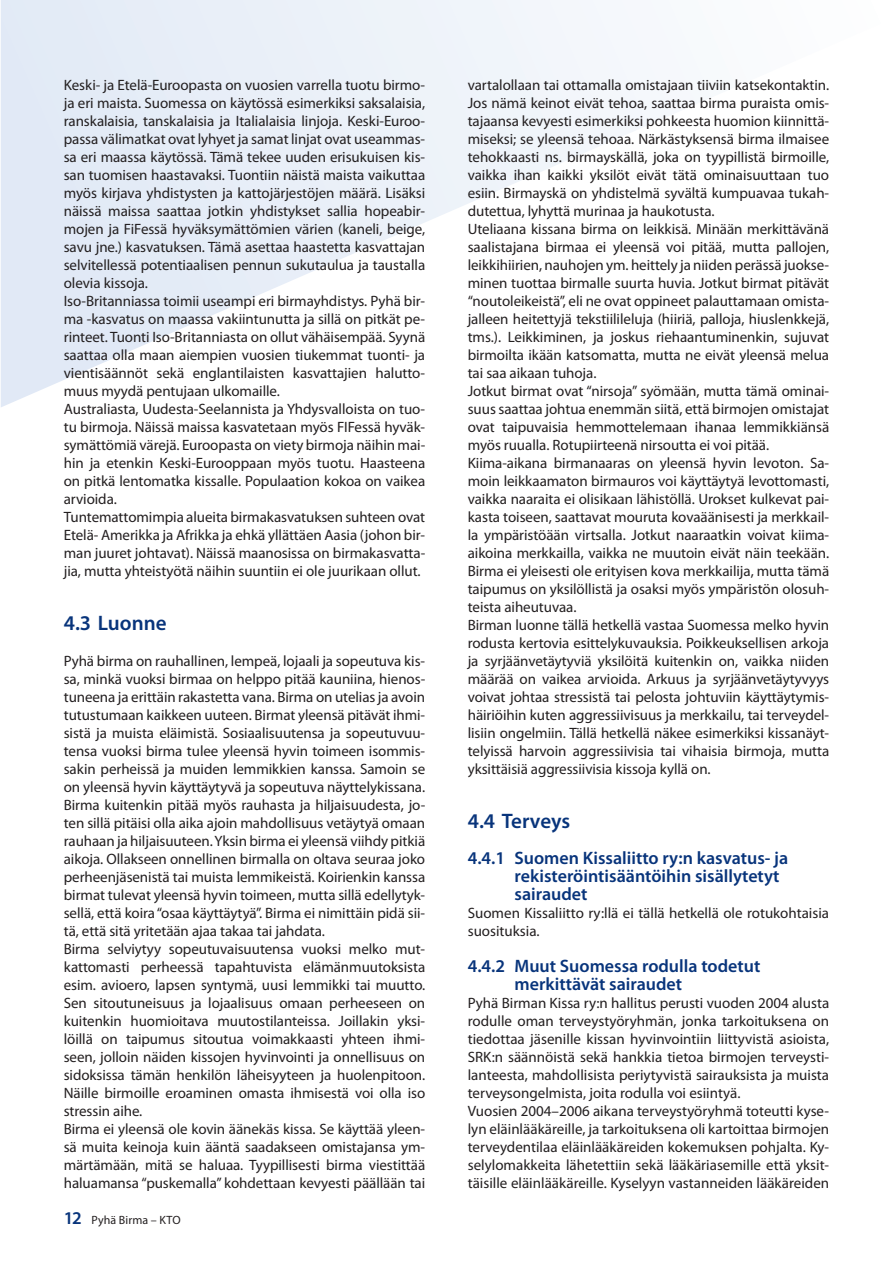
<style>
.page{position:relative;width:893px;height:1263px;background:#fff}
.page>*{position:absolute;margin:0;border:0;box-sizing:border-box;transform-origin:0 0}
.t1{font:600 21px "Myriad Pro";color:#08347b}
.t2{font:600 18px/18px "Myriad Pro";color:#08347b}
.t3{font:15px/18px "Myriad Pro";letter-spacing:-.005em;color:#231f20}
.t4{font:12px "Myriad Pro";letter-spacing:.01em;color:#231f20}
.s1{font-weight:600;font-size:18px;color:#08347b}
</style>
<div class="page">
<svg style="left:1px;top:0;width:647px;height:407px"></svg>
<p class="t3" style="left:64px;top:76px;width:363px">Keski- ja Etelä-Euroopasta on vuosien varrella tuotu birmo&shy;ja eri maista. Suomessa on käytössä esimerkiksi saksalaisia, ranskalaisia, tanskalaisia ja Italialaisia linjoja. Keski-Euroo&shy;passa välimatkat ovat lyhyet ja samat linjat ovat useammas&shy;sa eri maassa käytössä. Tämä tekee uuden erisukuisen kis&shy;san tuomisen haastavaksi. Tuontiin näistä maista vaikuttaa myös kirjava yhdistysten ja kattojärjestöjen määrä. Lisäksi näissä maissa saattaa jotkin yhdistykset sallia hopeabir&shy;mojen ja FiFessä hyväksymättömien värien (kaneli, beige, savu jne.) kasvatuksen. Tämä asettaa haastetta kasvattajan selvitellessä potentiaalisen pennun sukutaulua ja taustalla olevia kissoja.<br>Iso-Britanniassa toimii useampi eri birmayhdistys. Pyhä bir&shy;ma -kasvatus on maassa vakiintunutta ja sillä on pitkät pe&shy;rinteet. Tuonti Iso-Britanniasta on ollut vähäisempää. Syynä saattaa olla maan aiempien vuosien tiukemmat tuonti- ja vientisäännöt sekä englantilaisten kasvattajien halutto&shy;muus myydä pentujaan ulkomaille.<br>Australiasta, Uudesta-Seelannista ja Yhdysvalloista on tuo&shy;tu birmoja. Näissä maissa kasvatetaan myös FIFessä hyväk&shy;symättömiä värejä. Euroopasta on viety birmoja näihin mai&shy;hin ja etenkin Keski-Eurooppaan myös tuotu. Haasteena on pitkä lentomatka kissalle. Populaation kokoa on vaikea arvioida.<br>Tuntemattomimpia alueita birmakasvatuksen suhteen ovat Etelä- Amerikka ja Afrikka ja ehkä yllättäen Aasia (johon bir&shy;man juuret johtavat). Näissä maanosissa on birmakasvatta&shy;jia, mutta yhteistyötä näihin suuntiin ei ole juurikaan ollut.</p>
<h1 class="t1" style="left:64px;top:610px;width:104px">4.3 Luonne</h1>
<p class="t3" style="left:64px;top:652px;width:363px">Pyhä birma on rauhallinen, lempeä, lojaali ja sopeutuva kis&shy;sa, minkä vuoksi birmaa on helppo pitää kauniina, hienos&shy;tuneena ja erittäin rakastetta vana. Birma on utelias ja avoin tutustumaan kaikkeen uuteen. Birmat yleensä pitävät ihmi&shy;sistä ja muista eläimistä. Sosiaalisuutensa ja sopeutuvuu&shy;tensa vuoksi birma tulee yleensä hyvin toimeen isommis&shy;sakin perheissä ja muiden lemmikkien kanssa. Samoin se on yleensä hyvin käyttäytyvä ja sopeutuva näyttelykissana.<br>Birma kuitenkin pitää myös rauhasta ja hiljaisuudesta, jo&shy;ten sillä pitäisi olla aika ajoin mahdollisuus vetäytyä omaan rauhaan ja hiljaisuuteen. Yksin birma ei yleensä viihdy pitkiä aikoja. Ollakseen onnellinen birmalla on oltava seuraa joko perheenjäsenistä tai muista lemmikeistä. Koirienkin kanssa birmat tulevat yleensä hyvin toimeen, mutta sillä edellytyk&shy;sellä, että koira “osaa käyttäytyä”. Birma ei nimittäin pidä sii&shy;tä, että sitä yritetään ajaa takaa tai jahdata.<br>Birma selviytyy sopeutuvaisuutensa vuoksi melko mut&shy;kattomasti perheessä tapahtuvista elämänmuutoksista esim. avioero, lapsen syntymä, uusi lemmikki tai muutto.<br>Sen sitoutuneisuus ja lojaalisuus omaan perheeseen on kuitenkin huomioitava muutostilanteissa. Joillakin yksi&shy;löillä on taipumus sitoutua voimakkaasti yhteen ihmi&shy;seen, jolloin näiden kissojen hyvinvointi ja onnellisuus on sidoksissa tämän henkilön läheisyyteen ja huolenpitoon.<br>Näille birmoille eroaminen omasta ihmisestä voi olla iso stressin aihe.<br>Birma ei yleensä ole kovin äänekäs kissa. Se käyttää yleen&shy;sä muita keinoja kuin ääntä saadakseen omistajansa ym&shy;märtämään, mitä se haluaa. Tyypillisesti birma viestittää haluamansa “puskemalla” kohdettaan kevyesti päällään tai</p>
<p class="t4" style="left:64px;top:1213px;width:118px"><span class="s1">12</span> Pyhä Birma – KTO</p>
<p class="t3" style="left:468px;top:76px;width:363px">vartalollaan tai ottamalla omistajaan tiiviin katsekontaktin.<br>Jos nämä keinot eivät tehoa, saattaa birma puraista omis&shy;tajaansa kevyesti esimerkiksi pohkeesta huomion kiinnittä&shy;miseksi; se yleensä tehoaa. Närkästyksensä birma ilmaisee tehokkaasti ns. birmayskällä, joka on tyypillistä birmoille, vaikka ihan kaikki yksilöt eivät tätä ominaisuuttaan tuo esiin. Birmayskä on yhdistelmä syvältä kumpuavaa tukah&shy;dutettua, lyhyttä murinaa ja haukotusta.<br>Uteliaana kissana birma on leikkisä. Minään merkittävänä saalistajana birmaa ei yleensä voi pitää, mutta pallojen, leikkihiirien, nauhojen ym. heittely ja niiden perässä juokse&shy;minen tuottaa birmalle suurta huvia. Jotkut birmat pitävät “noutoleikeistä”, eli ne ovat oppineet palauttamaan omista&shy;jalleen heitettyjä tekstiilileluja (hiiriä, palloja, hiuslenkkejä, tms.). Leikkiminen, ja joskus riehaantuminenkin, sujuvat birmoilta ikään katsomatta, mutta ne eivät yleensä melua tai saa aikaan tuhoja.<br>Jotkut birmat ovat “nirsoja” syömään, mutta tämä ominai&shy;suus saattaa johtua enemmän siitä, että birmojen omistajat ovat taipuvaisia hemmottelemaan ihanaa lemmikkiänsä myös ruualla. Rotupiirteenä nirsoutta ei voi pitää.<br>Kiima-aikana birmanaaras on yleensä hyvin levoton. Sa&shy;moin leikkaamaton birmauros voi käyttäytyä levottomasti, vaikka naaraita ei olisikaan lähistöllä. Urokset kulkevat pai&shy;kasta toiseen, saattavat mouruta kovaäänisesti ja merkkail&shy;la ympäristöään virtsalla. Jotkut naaraatkin voivat kiima&shy;aikoina merkkailla, vaikka ne muutoin eivät näin teekään.<br>Birma ei yleisesti ole erityisen kova merkkailija, mutta tämä taipumus on yksilöllistä ja osaksi myös ympäristön olosuh&shy;teista aiheutuvaa.<br>Birman luonne tällä hetkellä vastaa Suomessa melko hyvin rodusta kertovia esittelykuvauksia. Poikkeuksellisen arkoja ja syrjäänvetäytyviä yksilöitä kuitenkin on, vaikka niiden määrää on vaikea arvioida. Arkuus ja syrjäänvetäytyvyys voivat johtaa stressistä tai pelosta johtuviin käyttäytymis&shy;häiriöihin kuten aggressiivisuus ja merkkailu, tai terveydel&shy;lisiin ongelmiin. Tällä hetkellä näkee esimerkiksi kissanäyt&shy;telyissä harvoin aggressiivisia tai vihaisia birmoja, mutta yksittäisiä aggressiivisia kissoja kyllä on.</p>
<h1 class="t1" style="left:468px;top:808px;width:104px">4.4 Terveys</h1>
<p class="t2" style="left:514px;top:849px;width:275px;text-indent:-47px">4.4.1 Suomen Kissaliitto ry:n kasvatus- ja rekisteröintisääntöihin sisällytetyt sairaudet</p>
<p class="t3" style="left:468px;top:904px;width:363px">Suomen Kissaliitto ry:llä ei tällä hetkellä ole rotukohtaisia suosituksia.</p>
<p class="t2" style="left:514px;top:957px;width:247px;text-indent:-47px">4.4.2 Muut Suomessa rodulla todetut merkittävät sairaudet</p>
<p class="t3" style="left:468px;top:994px;width:363px">Pyhä Birman Kissa ry:n hallitus perusti vuoden 2004 alusta rodulle oman terveystyöryhmän, jonka tarkoituksena on tiedottaa jäsenille kissan hyvinvointiin liittyvistä asioista, SRK:n säännöistä sekä hankkia tietoa birmojen terveysti&shy;lanteesta, mahdollisista periytyvistä sairauksista ja muista terveysongelmista, joita rodulla voi esiintyä.<br>Vuosien 2004–2006 aikana terveystyöryhmä toteutti kyse&shy;lyn eläinlääkäreille, ja tarkoituksena oli kartoittaa birmojen terveydentilaa eläinlääkäreiden kokemuksen pohjalta. Ky&shy;selylomakkeita lähetettiin sekä lääkäriasemille että yksit&shy;täisille eläinlääkäreille. Kyselyyn vastanneiden lääkäreiden</p>
</div>
